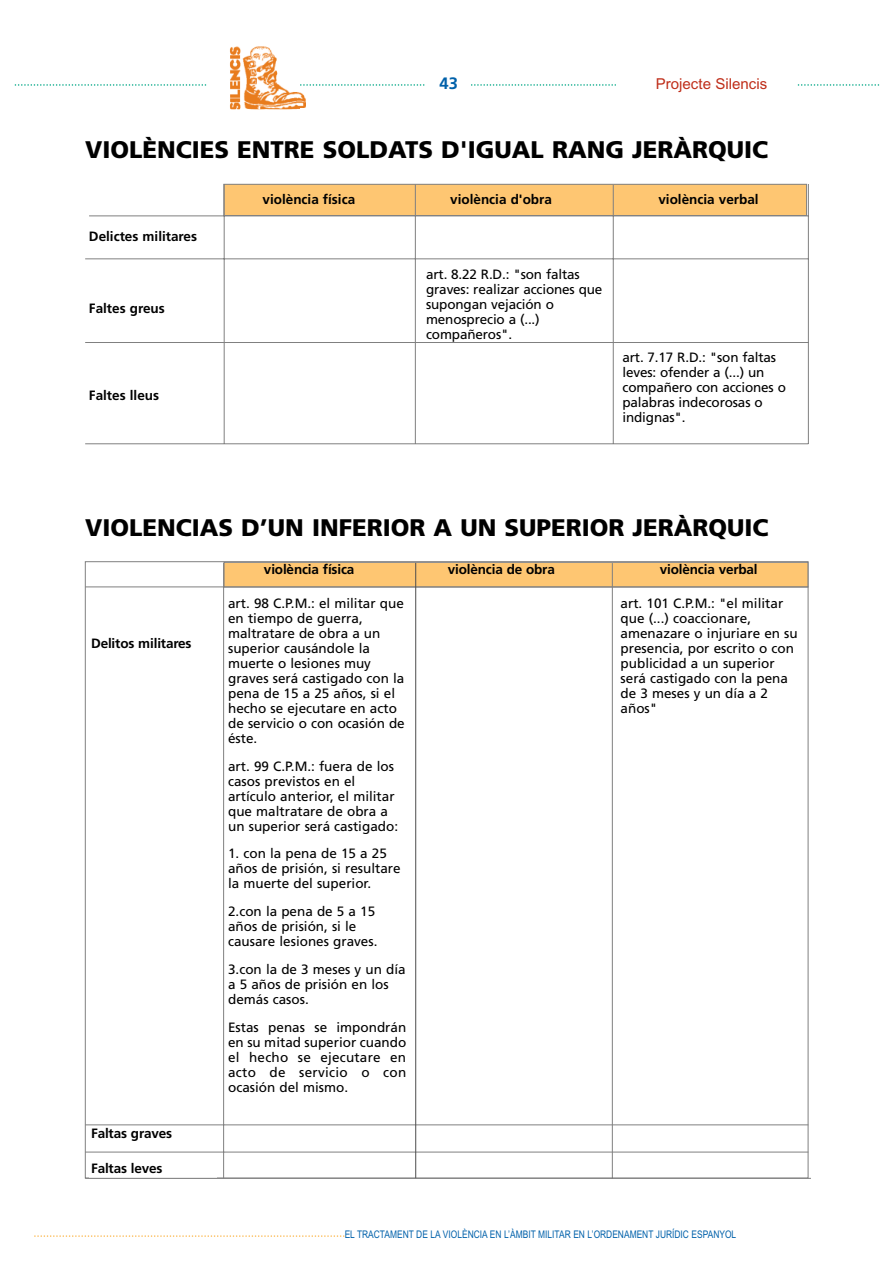
<style>
.page{position:relative;width:893px;height:1262px;background:#fff}
.page>*{position:absolute;margin:0;border:0;box-sizing:border-box;transform-origin:0 0}
.t1{font:900 24px "Frutiger";color:#000}
.t2{font:700 16.5px "Frutiger";color:#0161aa}
.t3{font:15px "Arial";color:#bf2d19}
.t4{font:13.5px/15px "Frutiger";color:#000}
.t5{font:700 13.5px "Frutiger";letter-spacing:-.01em;color:#000}
.t6{font:10.5px "Arial";color:#0161aa;scale:.8 1}
</style>
<div class="page">
<svg style="left:798px;top:84px;width:80px;height:2px"></svg>
<svg style="left:471px;top:84px;width:144px;height:2px"></svg>
<svg style="left:306px;top:84px;width:118px;height:2px"></svg>
<svg style="left:15px;top:84px;width:191px;height:2px"></svg>
<img style="left:230px;top:46px;width:76px;height:64px">
<svg style="left:34px;top:1235px;width:310px;height:1px"></svg>
<div style="left:224px;top:184px;width:582px;height:31px;background:#fec672"></div>
<div style="left:223px;top:184px;width:583px;height:32px;border:1px solid #808080"></div>
<div style="left:224px;top:562px;width:583px;height:24px;background:#fec672"></div>
<div style="left:224px;top:562px;width:584px;height:25px;border:1px solid #808080"></div>
<hr style="left:89px;top:216px;width:719px;height:1px;background:#808080">
<hr style="left:85px;top:258px;width:723px;height:1px;background:#808080">
<hr style="left:85px;top:443px;width:723px;height:1px;background:#808080">
<hr style="left:85px;top:342px;width:723px;height:1px;background:#808080">
<hr style="left:224px;top:184px;width:1px;height:259px;background:#808080">
<hr style="left:415px;top:184px;width:1px;height:259px;background:#808080">
<hr style="left:613px;top:185px;width:1px;height:258px;background:#808080">
<hr style="left:808px;top:184px;width:1px;height:260px;background:#808080">
<hr style="left:85px;top:1124px;width:723px;height:1px;background:#808080">
<hr style="left:85px;top:1151px;width:723px;height:1px;background:#808080">
<hr style="left:85px;top:586px;width:723px;height:1px;background:#808080">
<hr style="left:223px;top:563px;width:1px;height:615px;background:#808080">
<hr style="left:415px;top:563px;width:1px;height:615px;background:#4d4d4d">
<hr style="left:612px;top:563px;width:1px;height:615px;background:#808080">
<hr style="left:85px;top:1178px;width:726px;height:1px;background:#808080">
<p class="t2" style="left:439px;top:77px;width:20px">43</p>
<p class="t3" style="left:656px;top:78px;width:113px">Projecte Silencis</p>
<h1 class="t1" style="left:85px;top:140px;width:684px">VIOLÈNCIES ENTRE SOLDATS D'IGUAL RANG JERÀRQUIC</h1>
<p class="t5" style="left:89px;top:231px;width:110px">Delictes militares</p>
<p class="t5" style="left:89px;top:303px;width:77px">Faltes greus</p>
<p class="t5" style="left:89px;top:389px;width:72px">Faltes lleus</p>
<p class="t5" style="left:262px;top:193px;width:94px">violència física</p>
<p class="t5" style="left:450px;top:193px;width:103px">violència d'obra</p>
<p class="t5" style="left:658px;top:193px;width:102px">violència verbal</p>
<p class="t4" style="left:426px;top:267px;width:178px">art. 8.22 R.D.: "son faltas graves: realizar acciones que supongan vejación o menosprecio a (...) compañeros".</p>
<p class="t4" style="left:622px;top:351px;width:165px">art. 7.17 R.D.: "son faltas leves: ofender a (...) un compañero con acciones o palabras indecorosas o indignas".</p>
<h1 class="t1" style="left:85px;top:517px;width:685px">VIOLENCIAS D’UN INFERIOR A UN SUPERIOR JERÀRQUIC</h1>
<p class="t5" style="left:91px;top:638px;width:102px">Delitos militares</p>
<p class="t5" style="left:91px;top:1127px;width:83px">Faltas graves</p>
<p class="t5" style="left:91px;top:1163px;width:73px">Faltas leves</p>
<p class="t5" style="left:264px;top:564px;width:92px">violència física</p>
<p class="t5" style="left:448px;top:564px;width:109px">violència de obra</p>
<p class="t5" style="left:659px;top:564px;width:99px">violència verbal</p>
<p class="t4" style="left:228px;top:596px;width:178px">art. 98 C.P.M.: el militar que en tiempo de guerra, maltratare de obra a un superior causándole la muerte o lesiones muy graves será castigado con la pena de 15 a 25 años, si el hecho se ejecutare en acto de servicio o con ocasión de éste.</p>
<p class="t4" style="left:228px;top:759px;width:171px">art. 99 C.P.M.: fuera de los casos previstos en el artículo anterior, el militar que maltratare de obra a un superior será castigado:</p>
<p class="t4" style="left:228px;top:847px;width:174px">1. con la pena de 15 a 25 años de prisión, si resultare la muerte del superior.</p>
<p class="t4" style="left:228px;top:905px;width:151px">2.con la pena de 5 a 15 años de prisión, si le causare lesiones graves.</p>
<p class="t4" style="left:228px;top:962px;width:179px">3.con la de 3 meses y un día a 5 años de prisión en los demás casos.</p>
<p class="t4" style="left:228px;top:1020px;width:180px;text-align:justify">Estas penas se impondrán en su mitad superior cuando el hecho se ejecutare en acto de servicio o con ocasión del mismo.</p>
<p class="t4" style="left:620px;top:596px;width:179px">art. 101 C.P.M.: "el militar que (...) coaccionare, amenazare o injuriare en su presencia, por escrito o con publicidad a un superior será castigado con la pena de 3 meses y un día a 2 años"</p>
<p class="t6" style="left:344px;top:1230px;width:491px">EL TRACTAMENT DE LA VIOLÈNCIA EN L’ÀMBIT MILITAR EN L’ORDENAMENT JURÍDIC ESPANYOL</p>
</div>
